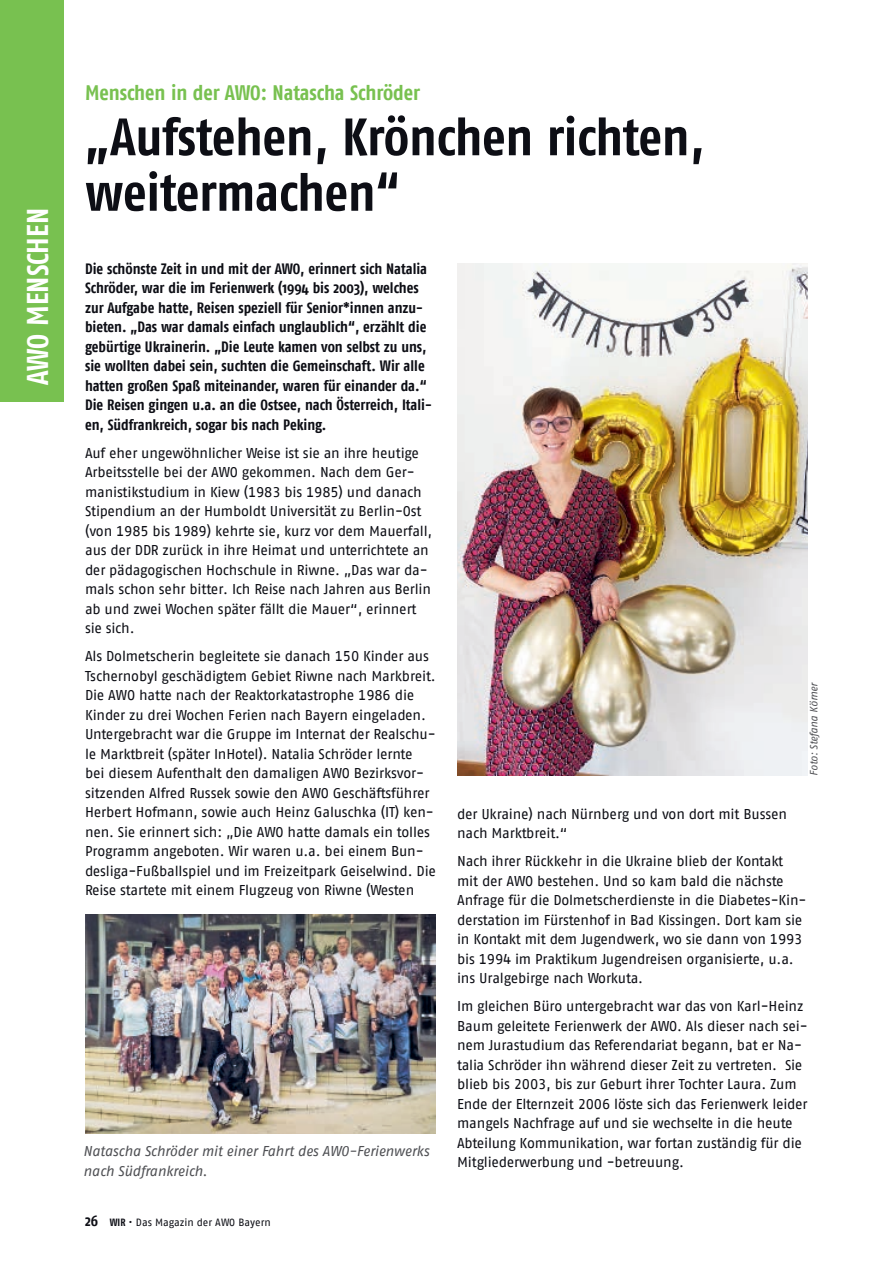
<style>
.page{position:relative;width:893px;height:1263px;background:#fff}
.page>*{position:absolute;margin:0;border:0;box-sizing:border-box;transform-origin:0 0}
.t1{font:700 52.5px/55.5px "AWO Fago Cond";letter-spacing:-.005em;color:#0d0e15}
.t2{font:700 30px "AWO Fago Cond";color:#fff}
.t3{font:700 21px "AWO Fago Cond";letter-spacing:-.005em;color:#78c150}
.t4{font:700 15px/19.5px "AWO Fago Cond";color:#0d0e15}
.t5{font:14.25px/19.5px "AWO Fago Office";letter-spacing:-.01em;color:#0d0e15}
.t6{font:italic 14.25px/19.5px "AWO Fago Office";letter-spacing:-.015em;color:#4f5054}
.t7{font:10.5px "AWO Fago Office";color:#0d0e15}
.t8{font:italic 10.5px "AWO Fago Office";letter-spacing:-.01em;color:#4f5054}
.s1{font-family:"AWO Fago Cond";font-weight:700;font-size:15px}
.s2{font-family:"AWO Fago Cond";font-weight:700}
</style>
<div class="page">
<div style="left:0;top:0;width:64px;height:402px;background:#78c150"></div>
<img style="left:457px;top:263px;width:351px;height:513px">
<img style="left:85px;top:914px;width:351px;height:219px">
<h2 class="t2" style="left:20px;top:385px;width:178px;rotate:-90deg">AWO MENSCHEN</h2>
<h3 class="t3" style="left:85px;top:80px;width:337px">Menschen in der AWO: Natascha Schröder</h3>
<h1 class="t1" style="left:85px;top:108px;width:621px">„Aufstehen, Krönchen richten, weitermachen“</h1>
<p class="t4" style="left:85px;top:259px;width:348px">Die schönste Zeit in und mit der AWO, erinnert sich Natalia Schröder, war die im Ferienwerk (1994 bis 2003), welches zur Aufgabe hatte, Reisen speziell für Senior*innen anzu&shy;bieten. „Das war damals einfach unglaublich“, erzählt die gebürtige Ukrainerin. „Die Leute kamen von selbst zu uns, sie wollten dabei sein, suchten die Gemeinschaft. Wir alle hatten großen Spaß miteinander, waren für einander da.“ Die Reisen gingen u.a. an die Ostsee, nach Österreich, Itali&shy;en, Südfrankreich, sogar bis nach Peking.</p>
<p class="t5" style="left:85px;top:443px;width:349px">Auf eher ungewöhnlicher Weise ist sie an ihre heutige Arbeitsstelle bei der AWO gekommen. Nach dem Ger&shy;manistikstudium in Kiew (1983 bis 1985) und danach Stipendium an der Humboldt Universität zu Berlin-Ost (von 1985 bis 1989) kehrte sie, kurz vor dem Mauerfall, aus der DDR zurück in ihre Heimat und unterrichtete an der pädagogischen Hochschule in Riwne. „Das war da&shy;mals schon sehr bitter. Ich Reise nach Jahren aus Berlin ab und zwei Wochen später fällt die Mauer“, erinnert sie sich.</p>
<p class="t5" style="left:85px;top:646px;width:352px">Als Dolmetscherin begleitete sie danach 150 Kinder aus Tschernobyl geschädigtem Gebiet Riwne nach Markbreit.<br>Die AWO hatte nach der Reaktorkatastrophe 1986 die Kinder zu drei Wochen Ferien nach Bayern eingeladen.<br>Untergebracht war die Gruppe im Internat der Realschu&shy;le Marktbreit (später InHotel). Natalia Schröder lernte<br>bei diesem Aufenthalt den damaligen AWO Bezirksvor&shy;sitzenden Alfred Russek sowie den AWO Geschäftsführer Herbert Hofmann, sowie auch Heinz Galuschka (IT) ken&shy;nen. Sie erinnert sich: „Die AWO hatte damals ein tolles Programm angeboten. Wir waren u.a. bei einem Bun&shy;desliga-Fußballspiel und im Freizeitpark Geiselwind. Die Reise startete mit einem Flugzeug von Riwne (Westen</p>
<p class="t6" style="left:83px;top:1141px;width:348px">Natascha Schröder mit einer Fahrt des AWO-Ferienwerks nach Südfrankreich.</p>
<p class="t7" style="left:85px;top:1217px;width:187px"><span class="s1">26</span> <span class="s2">WIR</span> • Das Magazin der AWO Bayern</p>
<p class="t8" style="left:808px;top:776px;width:95px;rotate:-90deg">Foto: Stefana Körner</p>
<p class="t5" style="left:457px;top:804px;width:331px">der Ukraine) nach Nürnberg und von dort mit Bussen nach Marktbreit.“</p>
<p class="t5" style="left:457px;top:851px;width:351px">Nach ihrer Rückkehr in die Ukraine blieb der Kontakt mit der AWO bestehen. Und so kam bald die nächste Anfrage für die Dolmetscherdienste in die Diabetes-Kin&shy;derstation im Fürstenhof in Bad Kissingen. Dort kam sie in Kontakt mit dem Jugendwerk, wo sie dann von 1993 bis 1994 im Praktikum Jugendreisen organisierte, u.a. ins Uralgebirge nach Workuta.</p>
<p class="t5" style="left:457px;top:996px;width:352px">Im gleichen Büro untergebracht war das von Karl-Heinz Baum geleitete Ferienwerk der AWO. Als dieser nach sei&shy;nem Jurastudium das Referendariat begann, bat er Na&shy;talia Schröder ihn während dieser Zeit zu vertreten. Sie blieb bis 2003, bis zur Geburt ihrer Tochter Laura. Zum Ende der Elternzeit 2006 löste sich das Ferienwerk leider mangels Nachfrage auf und sie wechselte in die heute Abteilung Kommunikation, war fortan zuständig für die Mitgliederwerbung und -betreuung.</p>
</div>
